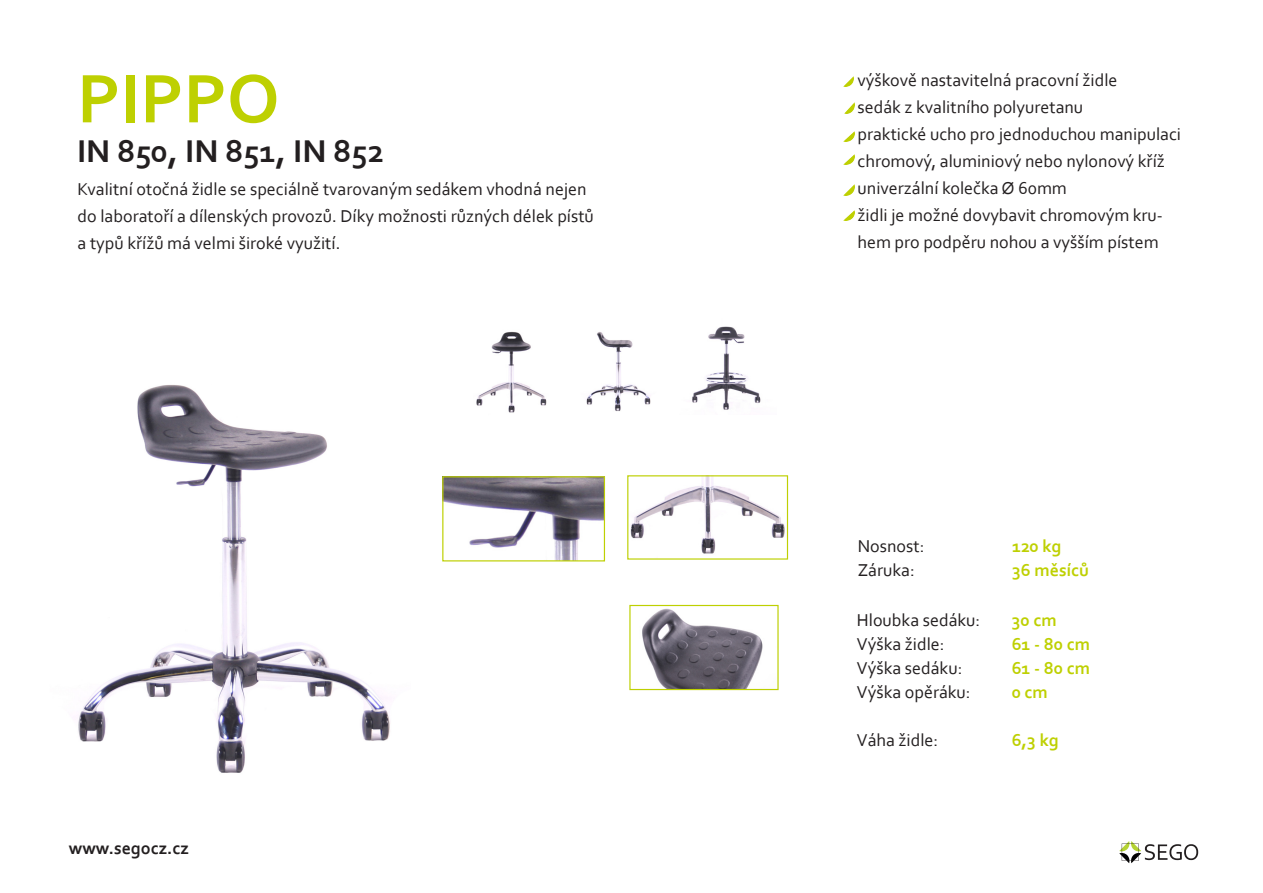
<style>
.page{position:relative;width:1263px;height:893px;background:#fff}
.page>*{position:absolute;margin:0;border:0;box-sizing:border-box;transform-origin:0 0}
.t1{font:700 72px "Corbel";color:#bed001}
.t2{font:700 33px "Corbel";color:#231f20}
.t3{font:18px/27px "Corbel";color:#231f20}
.t4{font:700 18px "Corbel";color:#bed002}
.t5{font:700 18px "Corbel";color:#231f20}
</style>
<div class="page">
<img style="left:444px;top:478px;width:159px;height:81px">
<div style="left:442px;top:476px;width:163px;height:85px;border:1px solid #bed002"></div>
<svg style="left:843px;top:76px;width:11px;height:11px"></svg>
<svg style="left:845px;top:103px;width:10px;height:10px"></svg>
<svg style="left:844px;top:132px;width:10px;height:10px"></svg>
<svg style="left:844px;top:155px;width:10px;height:10px"></svg>
<svg style="left:844px;top:185px;width:10px;height:10px"></svg>
<svg style="left:844px;top:211px;width:10px;height:10px"></svg>
<svg style="left:1119px;top:841px;width:79px;height:22px"></svg>
<img style="left:642px;top:608px;width:121px;height:80px">
<div style="left:629px;top:605px;width:150px;height:85px;border:1px solid #bed002"></div>
<img style="left:630px;top:477px;width:155px;height:77px">
<img style="left:78px;top:385px;width:312px;height:388px">
<img style="left:476px;top:331px;width:71px;height:82px">
<img style="left:586px;top:332px;width:65px;height:79px">
<img style="left:692px;top:326px;width:69px;height:84px">
<p class="t1" style="left:77px;top:54px;width:204px">PIPPO</p>
<p class="t2" style="left:77px;top:131px;width:308px">IN 850, IN 851, IN 852</p>
<p class="t3" style="left:78px;top:175px;width:518px">Kvalitní otočná židle se speciálně tvarovaným sedákem vhodná nejen do laboratoří a dílenských provozů. Díky možnosti různých délek pístů a typů křížů má velmi široké využití.</p>
<p class="t5" style="left:69px;top:837px;width:121px">www.segocz.cz</p>
<p class="t3" style="left:857px;top:66px;width:261px">výškově nastavitelná pracovní židle</p>
<p class="t3" style="left:857px;top:93px;width:227px">sedák z kvalitního polyuretanu</p>
<p class="t3" style="left:857px;top:120px;width:325px">praktické ucho pro jednoduchou manipulaci</p>
<p class="t3" style="left:857px;top:147px;width:309px">chromový, aluminiový nebo nylonový kříž</p>
<p class="t3" style="left:857px;top:174px;width:211px">univerzální kolečka Ø 60mm</p>
<p class="t3" style="left:857px;top:201px;width:307px">židli je možné dovybavit chromovým kru&shy;hem pro podpěru nohou a vyšším pístem</p>
<p class="t3" style="left:858px;top:532px;width:68px">Nosnost:</p>
<p class="t3" style="left:858px;top:556px;width:59px">Záruka:</p>
<p class="t3" style="left:857px;top:606px;width:125px">Hloubka sedáku:</p>
<p class="t3" style="left:857px;top:630px;width:89px">Výška židle:</p>
<p class="t3" style="left:857px;top:654px;width:107px">Výška sedáku:</p>
<p class="t3" style="left:857px;top:678px;width:115px">Výška opěráku:</p>
<p class="t3" style="left:857px;top:726px;width:83px">Váha židle:</p>
<p class="t4" style="left:1012px;top:534px;width:51px">120 kg</p>
<p class="t4" style="left:1012px;top:558px;width:78px">36 měsíců</p>
<p class="t4" style="left:1012px;top:609px;width:47px">30 cm</p>
<p class="t4" style="left:1012px;top:633px;width:80px">61 - 80 cm</p>
<p class="t4" style="left:1012px;top:657px;width:80px">61 - 80 cm</p>
<p class="t4" style="left:1012px;top:681px;width:38px">0 cm</p>
<p class="t4" style="left:1012px;top:729px;width:48px">6,3 kg</p>
</div>
